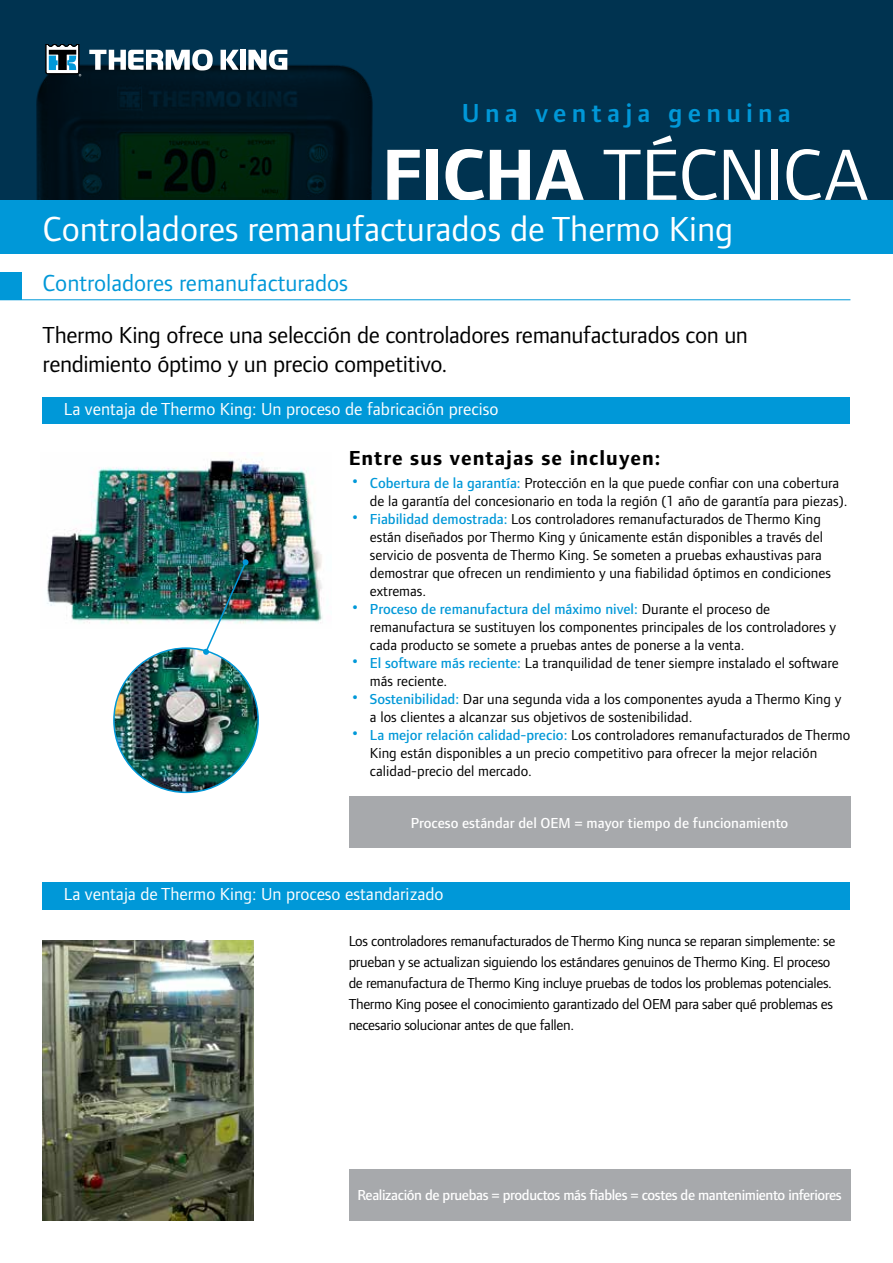
<style>
.page{position:relative;width:893px;height:1263px;background:#fff}
.page>*{position:absolute;margin:0;border:0;box-sizing:border-box;transform-origin:0 0}
.t1{font:75px "Foundry Form Sans";letter-spacing:-.01em;color:#fff}
.t2{font:36px "Foundry Form Sans";color:#fff}
.t3{font:600 27px "Foundry Form Sans";letter-spacing:.195em;color:#0098d8}
.t4{font:24px/28.5px "Foundry Form Sans";letter-spacing:-.015em;color:#000}
.t5{font:24px "Foundry Form Sans";color:#0098d8}
.t6{font:700 21px "Foundry Form Sans";letter-spacing:.05em;color:#000}
.t7{font:18px "Foundry Form Sans";color:#fff}
.t8{font:15px/18px "Foundry Form Sans";color:#000}
.t9{font:15px/21px "Foundry Form Sans";letter-spacing:-.02em;color:#000}
.t10{font:500 15px "Foundry Form Sans";letter-spacing:-.025em;color:#fff}
.t11{font:500 15px "Foundry Form Sans";color:#fff}
.s1{font-weight:700}
.s2{font-size:24px;color:#0098d8}
.s3{font-weight:500;color:#0098d8}
</style>
<div class="page">
<div style="left:349px;top:796px;width:501px;height:52px;background:#a7a9ac"></div>
<img style="left:43px;top:940px;width:210px;height:280px">
<img style="left:47px;top:459px;width:276px;height:165px">
<img style="left:114px;top:648px;width:144px;height:144px;border-radius:72px">
<img style="left:203px;top:559px;width:46px;height:96px">
<svg style="left:0;top:0;width:893px;height:200px;background:#002b42"></svg>
<svg style="left:89px;top:49px;width:124px;height:21px"></svg>
<svg style="left:221px;top:50px;width:18px;height:20px"></svg>
<div style="left:240px;top:50px;width:6px;height:20px;background:#fff"></div>
<svg style="left:248px;top:50px;width:39px;height:20px"></svg>
<svg style="left:45px;top:44px;width:36px;height:32px"></svg>
<div style="left:349px;top:1169px;width:501px;height:51px;background:#a7a9ac"></div>
<div style="left:0;top:200px;width:893px;height:54px;background:#0098d8"></div>
<hr style="left:0;top:299px;width:850px;height:1px;background:#0098d8">
<div style="left:0;top:273px;width:21px;height:27px;background:#0098d8"></div>
<div style="left:43px;top:882px;width:807px;height:27px;background:#0098d8"></div>
<div style="left:43px;top:397px;width:807px;height:27px;background:#0098d8"></div>
<h3 class="t3" style="left:462px;top:97px;width:330px">Una ventaja genuina</h3>
<h1 class="t1" style="left:382px;top:130px;width:488px"><span class="s1">FICHA</span> TÉCNICA</h1>
<h2 class="t2" style="left:43px;top:208px;width:692px">Controladores remanufacturados de Thermo King</h2>
<h3 class="t5" style="left:43px;top:269px;width:307px">Controladores remanufacturados</h3>
<h3 class="t4" style="left:43px;top:321px;width:707px">Thermo King ofrece una selección de controladores remanufacturados con un rendimiento óptimo y un precio competitivo.</h3>
<p class="t7" style="left:64px;top:399px;width:436px">La ventaja de Thermo King: Un proceso de fabricación preciso</p>
<h3 class="t6" style="left:349px;top:446px;width:313px">Entre sus ventajas se incluyen:</h3>
<p class="t8" style="left:370px;top:473px;width:479px;text-indent:-21px"><span class="s2">•</span> <span class="s3">Cobertura de la garantía:</span> Protección en la que puede confiar con una cobertura de la garantía del concesionario en toda la región (1 año de garantía para piezas).</p>
<p class="t8" style="left:370px;top:509px;width:462px;text-indent:-21px"><span class="s2">•</span> <span class="s3">Fiabilidad demostrada:</span> Los controladores remanufacturados de Thermo King están diseñados por Thermo King y únicamente están disponibles a través del servicio de posventa de Thermo King. Se someten a pruebas exhaustivas para demostrar que ofrecen un rendimiento y una fiabilidad óptimos en condiciones extremas.</p>
<p class="t8" style="left:370px;top:599px;width:468px;text-indent:-21px"><span class="s2">•</span> <span class="s3">Proceso de remanufactura del máximo nivel:</span> Durante el proceso de remanufactura se sustituyen los componentes principales de los controladores y cada producto se somete a pruebas antes de ponerse a la venta.</p>
<p class="t8" style="left:370px;top:653px;width:470px;text-indent:-21px"><span class="s2">•</span> <span class="s3">El software más reciente:</span> La tranquilidad de tener siempre instalado el software más reciente.</p>
<p class="t8" style="left:370px;top:689px;width:473px;text-indent:-21px"><span class="s2">•</span> <span class="s3">Sostenibilidad:</span> Dar una segunda vida a los componentes ayuda a Thermo King y a los clientes a alcanzar sus objetivos de sostenibilidad.</p>
<p class="t8" style="left:370px;top:725px;width:482px;text-indent:-21px"><span class="s2">•</span> <span class="s3">La mejor relación calidad-precio:</span> Los controladores remanufacturados de Thermo<br>King están disponibles a un precio competitivo para ofrecer la mejor relación calidad-precio del mercado.</p>
<p class="t11" style="left:411px;top:814px;width:379px">Proceso estándar del OEM = mayor tiempo de funcionamiento</p>
<p class="t7" style="left:64px;top:884px;width:381px">La ventaja de Thermo King: Un proceso estandarizado</p>
<p class="t9" style="left:349px;top:930px;width:488px">Los controladores remanufacturados de Thermo King nunca se reparan simplemente: se prueban y se actualizan siguiendo los estándares genuinos de Thermo King. El proceso de remanufactura de Thermo King incluye pruebas de todos los problemas potenciales.<br>Thermo King posee el conocimiento garantizado del OEM para saber qué problemas es necesario solucionar antes de que fallen.</p>
<p class="t10" style="left:357px;top:1187px;width:486px">Realización de pruebas = productos más fiables = costes de mantenimiento inferiores</p>
</div>
